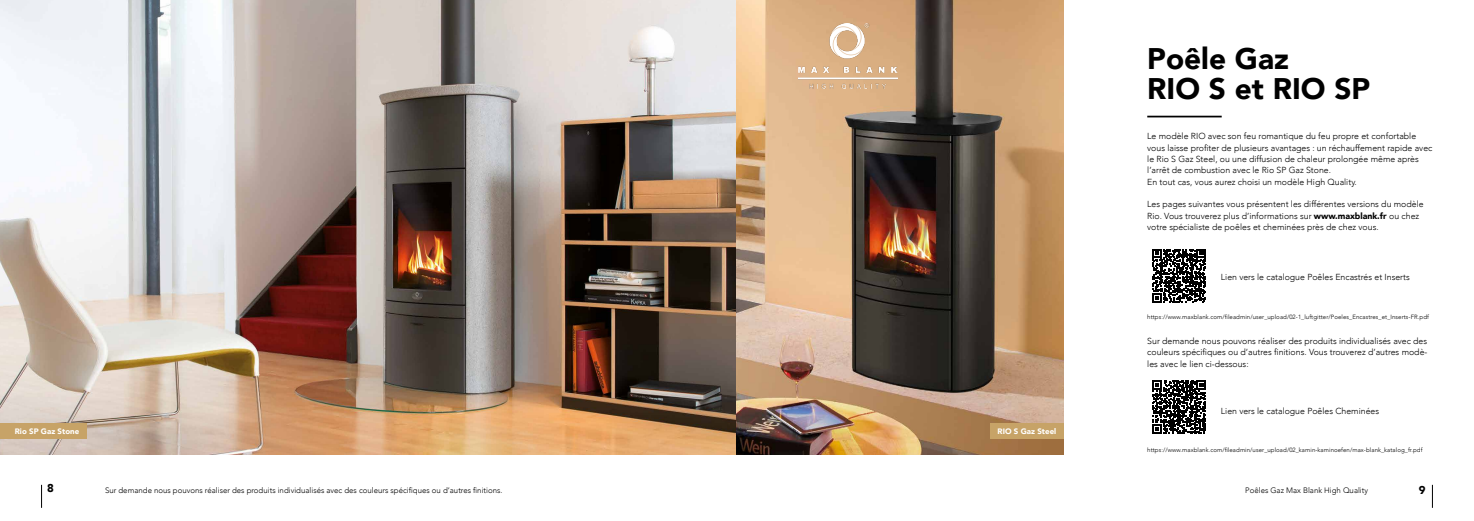
<style>
.page{position:relative;width:1474px;height:521px;background:#fff}
.page>*{position:absolute;margin:0;border:0;box-sizing:border-box;transform-origin:0 0}
.t1{font:900 29.75px/29.8px "Avenir";color:#000}
.t2{font:900 11.38px "Avenir";color:#000}
.t3{font:300 8.75px/11.4px "Avenir";color:#000}
.t4{font:300 7.88px "Avenir";color:#000}
.t5{font:900 7.88px "Avenir";color:#fff}
.t6{font:300 6.12px "Avenir";letter-spacing:.01em;color:#000}
.s1{font-weight:900}
</style>
<div class="page">
<svg style="left:41px;top:485px;width:1px;height:23px"></svg>
<svg style="left:1431px;top:485px;width:1px;height:23px"></svg>
<img style="left:0;top:0;width:1063px;height:454px">
<div style="left:990px;top:423px;width:73px;height:16px;background:#c7a367"></div>
<hr style="left:1147px;top:116px;width:74px;height:1px;background:#000">
<div style="left:0;top:423px;width:87px;height:16px;background:#c7a367"></div>
<svg style="left:1152px;top:249px;width:53px;height:53px"></svg>
<svg style="left:1152px;top:380px;width:53px;height:53px"></svg>
<img style="left:798px;top:23px;width:99px;height:65px">
<h1 class="t1" style="left:1147px;top:43px;width:224px">Poêle Gaz<br>RIO S et RIO SP</h1>
<p class="t3" style="left:1147px;top:130px;width:287px">Le modèle RIO avec son feu romantique du feu propre et confortable vous laisse profiter de plusieurs avantages : un réchauffement rapide avec le Rio S Gaz Steel, ou une diffusion de chaleur prolongée même après l’arrêt de combustion avec le Rio SP Gaz Stone.<br>En tout cas, vous aurez choisi un modèle High Quality.</p>
<p class="t3" style="left:1147px;top:199px;width:278px">Les pages suivantes vous présentent les différentes versions du modèle<br>Rio. Vous trouverez plus d’informations sur <span class="s1">www.maxblank.fr</span> ou chez votre spécialiste de poêles et cheminées près de chez vous.</p>
<p class="t3" style="left:1220px;top:271px;width:190px">Lien vers le catalogue Poêles Encastrés et Inserts</p>
<p class="t6" style="left:1147px;top:313px;width:283px">https://www.maxblank.com/fileadmin/user_upload/02-1_luftgitter/Poeles_Encastres_et_Inserts-FR.pdf</p>
<p class="t3" style="left:1147px;top:335px;width:282px;text-align:justify">Sur demande nous pouvons réaliser des produits individualisés avec des couleurs spécifiques ou d’autres finitions. Vous trouverez d’autres modè&shy;les avec le lien ci-dessous:</p>
<p class="t5" style="left:15px;top:424px;width:66px">Rio SP Gaz Stone</p>
<p class="t5" style="left:997px;top:424px;width:60px">RIO S Gaz Steel</p>
<p class="t3" style="left:1220px;top:406px;width:160px">Lien vers le catalogue Poêles Cheminées</p>
<p class="t6" style="left:1147px;top:446px;width:277px">https://www.maxblank.com/fileadmin/user_upload/02_kamin-kaminoefen/max-blank_katalog_fr.pdf</p>
<h2 class="t2" style="left:47px;top:479px;width:8px">8</h2>
<h2 class="t2" style="left:1418px;top:480px;width:8px">9</h2>
<p class="t4" style="left:105px;top:485px;width:399px">Sur demande nous pouvons réaliser des produits individualisés avec des couleurs spécifiques ou d’autres finitions.</p>
<p class="t4" style="left:1245px;top:485px;width:124px">Poêles Gaz Max Blank High Quality</p>
</div>
